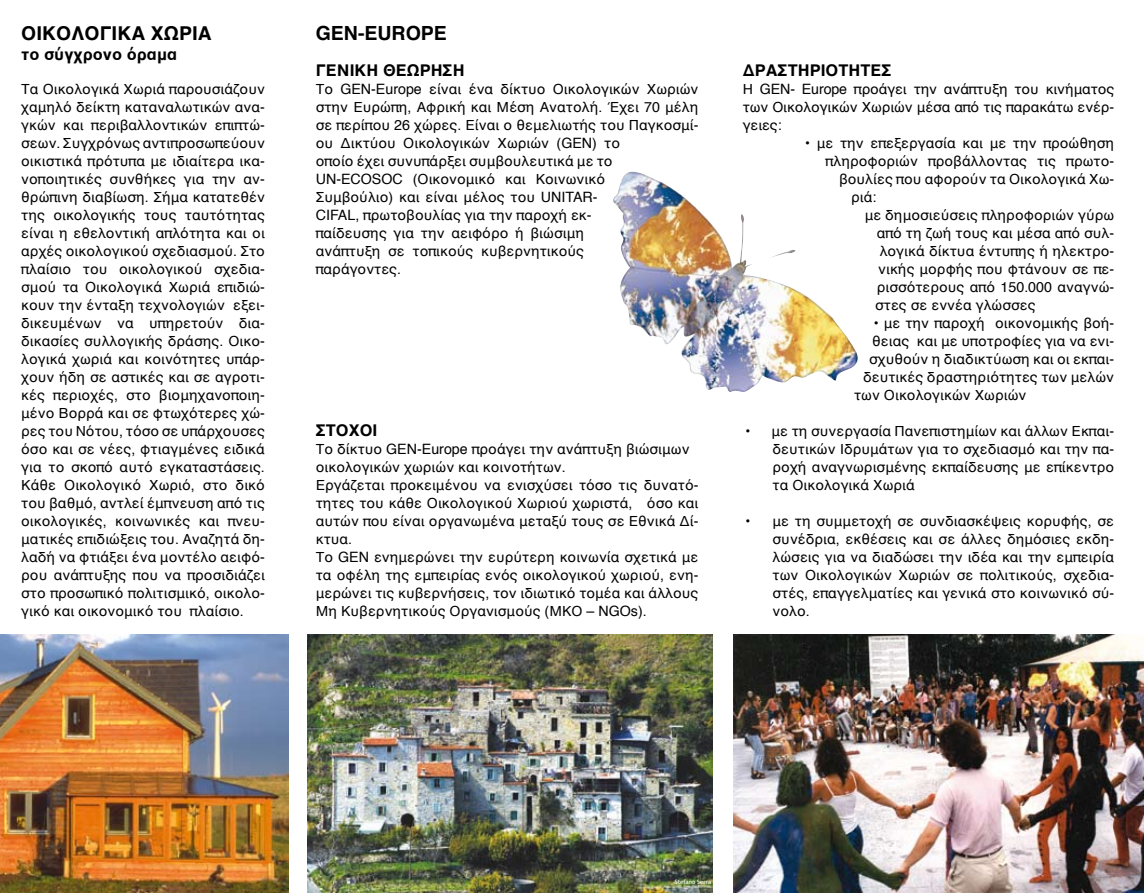
<style>
.page{position:relative;width:1144px;height:893px;background:#fff}
.page>*{position:absolute;margin:0;border:0;box-sizing:border-box;transform-origin:0 0}
.t1{font:700 19.5px "Helvetica";color:#000}
.t2{font:700 16.5px "Helvetica";color:#000}
.t3{font:14.25px/18px "Helvetica";color:#000;text-align:justify}
.t4{font:6px "Trebuchet MS";color:#fff}
</style>
<div class="page">
<img style="left:308px;top:634px;width:405px;height:259px">
<img style="left:613px;top:171px;width:245px;height:221px">
<img style="left:0;top:634px;width:288px;height:259px">
<img style="left:734px;top:634px;width:410px;height:259px">
<h1 class="t1" style="left:21px;top:16px;width:192px">ΟΙΚΟΛΟΓΙΚΑ ΧΩΡΙΑ</h1>
<p class="t2" style="left:21px;top:39px;width:157px">το σύγχρονο όραμα</p>
<p class="t3" style="left:21px;top:80px;width:245px">Τα Οικολογικά Χωριά παρουσιάζουν χαμηλό δείκτη καταναλωτικών ανα&shy;γκών και περιβαλλοντικών επιπτώ&shy;σεων. Συγχρόνως αντι-προσωπεύουν οικιστικά πρότυπα με ιδιαίτερα ικα&shy;νοποιητικές συνθήκες για την αν&shy;θρώπινη διαβίωση. Σήμα κατατεθέν της οικολογικής τους ταυτότητας είναι η εθελοντική απλότητα και οι αρχές οικολογικού σχεδιασμού. Στο πλαίσιο του οικολογικού σχεδια&shy;σμού τα Οικολογικά Χωριά επιδιώ&shy;κουν την ένταξη τεχνολογιών εξει&shy;δικευμένων να υπηρετούν δι-α&shy;δικασίες συλλογικής δράσης. Οικο&shy;λογικά χωριά και κοινότητες υπάρ&shy;χουν ήδη σε αστικές και σε αγροτι&shy;κές περιοχές, στο βιομηχανοποιη&shy;μένο Βορρά και σε φτωχότερες χώ&shy;ρες του Νότου, τόσο σε υπάρχουσες όσο και σε νέες, φτιαγμένες ειδικά για το σκοπό αυτό εγκαταστάσεις.<br>Κάθε Οικολογικό Χωριό, στο δικό του βαθμό, αντλεί έμπνευση από τις οικολογικές, κοινωνικές και πνευ&shy;ματικές επιδιώξεις του. Αναζητά δη&shy;λαδή να φτιάξει ένα μοντέλο αειφό&shy;ρου ανάπτυξης που να προσιδιάζει στο προσωπικό πολιτισμικό, οικολο&shy;γικό και οικονομικό του πλαίσιο.</p>
<h1 class="t1" style="left:316px;top:16px;width:133px">GEN-EUROPE</h1>
<p class="t2" style="left:316px;top:56px;width:150px">ΓΕΝΙΚΗ ΘΕΩΡΗΣΗ</p>
<p class="t3" style="left:316px;top:80px;width:384px;text-align:left">Το GEN-Europe είναι ένα δίκτυο Οικολογικών Χωριών στην Ευρώπη, Αφρική και Μέση Ανατολή. Έχει 70 μέλη σε περίπου 26 χώρες. Είναι ο θεμελιωτής του Παγκοσμί&shy;ου Δικτύου Οικολογικών Χωριών (GEN) το<br>οποίο έχει συνυπάρξει συμβουλευτικά με το UN-ECOSOC (Οικονομικό και Κοινωνικό<br>Συμβούλιο) και είναι μέλος του UNITAR-<br>CIFAL, πρωτοβουλίας για την παροχή εκ-<br>παίδευσης για την αειφόρο ή βιώσιμη<br>ανάπτυξη σε τοπικούς κυβερνητικούς<br>παράγοντες.</p>
<p class="t2" style="left:316px;top:416px;width:63px">ΣΤΟΧΟΙ</p>
<p class="t3" style="left:316px;top:440px;width:384px;text-align:left">Το δίκτυο GEN-Europe προάγει την ανάπτυξη βιώσιμων οικολογικών χωριών και κοινοτήτων.<br>Εργάζεται προκειμένου να ενισχύσει τόσο τις δυνατό&shy;τητες του κάθε Οικολογικού Χωριού χωριστά, όσο και αυτών που είναι οργανωμένα μεταξύ τους σε Εθνικά Δί&shy;κτυα.<br>Το GEN ενημερώνει την ευρύτερη κοινωνία σχετικά με τα οφέλη της εμπειρίας ενός οικολογικού χωριού, ενη&shy;μερώνει τις κυβερνήσεις, τον ιδιωτικό τομέα και άλλους Μη Κυβερνητικούς Οργανισμούς (ΜΚΟ – NGOs).</p>
<p class="t2" style="left:743px;top:56px;width:150px">ΔΡΑΣΤΗΡΙΟΤΗΤΕΣ</p>
<p class="t3" style="left:743px;top:80px;width:373px">Η GEN- Europe προάγει την ανάπτυξη του κινήματος των Οικολογικών Χωριών μέσα από τις παρακάτω ενέρ&shy;γειες:</p>
<p class="t3" style="left:805px;top:134px;width:310px">• με την επεξεργασία και με την προώθηση</p>
<p class="t3" style="left:826px;top:152px;width:290px">πληροφοριών προβάλλοντας τις πρωτο-</p>
<p class="t3" style="left:839px;top:170px;width:277px">βουλίες που αφορούν τα Οικολογικά Χω-</p>
<p class="t3" style="left:851px;top:188px;width:27px">ριά:</p>
<p class="t3" style="left:865px;top:206px;width:251px">με δημοσιεύσεις πληροφοριών γύρω</p>
<p class="t3" style="left:877px;top:224px;width:239px">από τη ζωή τους και μέσα από συλ-</p>
<p class="t3" style="left:880px;top:242px;width:236px">λογικά δίκτυα έντυπης ή ηλεκτρο-</p>
<p class="t3" style="left:878px;top:260px;width:238px">νικής μορφής που φτάνουν σε πε-</p>
<p class="t3" style="left:877px;top:278px;width:239px">ρισσότερους από 150.000 αναγνώ-</p>
<p class="t3" style="left:875px;top:296px;width:162px">στες σε εννέα γλώσσες</p>
<p class="t3" style="left:874px;top:314px;width:242px">• με την παροχή οικονομικής βοή-</p>
<p class="t3" style="left:872px;top:332px;width:244px">θειας και με υποτροφίες για να ενι-</p>
<p class="t3" style="left:869px;top:350px;width:247px">σχυθούν η διαδικτύωση και οι εκπαι-</p>
<p class="t3" style="left:863px;top:368px;width:252px">δευτικές δραστηριότητες των μελών</p>
<p class="t3" style="left:854px;top:386px;width:174px">των Οικολογικών Χωριών</p>
<p class="t3" style="left:772px;top:422px;width:343px;text-indent:-27px">• με τη συνεργασία Πανεπιστημίων και άλλων Εκπαι&shy;δευτικών Ιδρυμάτων για το σχεδιασμό και την πα&shy;ροχή αναγνωρισμένης εκπαίδευσης με επίκεντρο τα Οικολογικά Χωριά</p>
<p class="t3" style="left:772px;top:512px;width:343px;text-indent:-27px">• με τη συμμετοχή σε συνδιασκέψεις κορυφής, σε συνέδρια, εκθέσεις και σε άλλες δημόσιες εκδη&shy;λώσεις για να διαδώσει την ιδέα και την εμπειρία των Οικολογικών Χωριών σε πολιτικούς, σχεδια&shy;στές, επαγγελματίες και γενικά στο κοινωνικό σύ&shy;νολο.</p>
<p class="t4" style="left:675px;top:878px;width:38px">Stefano Serra</p>
</div>
